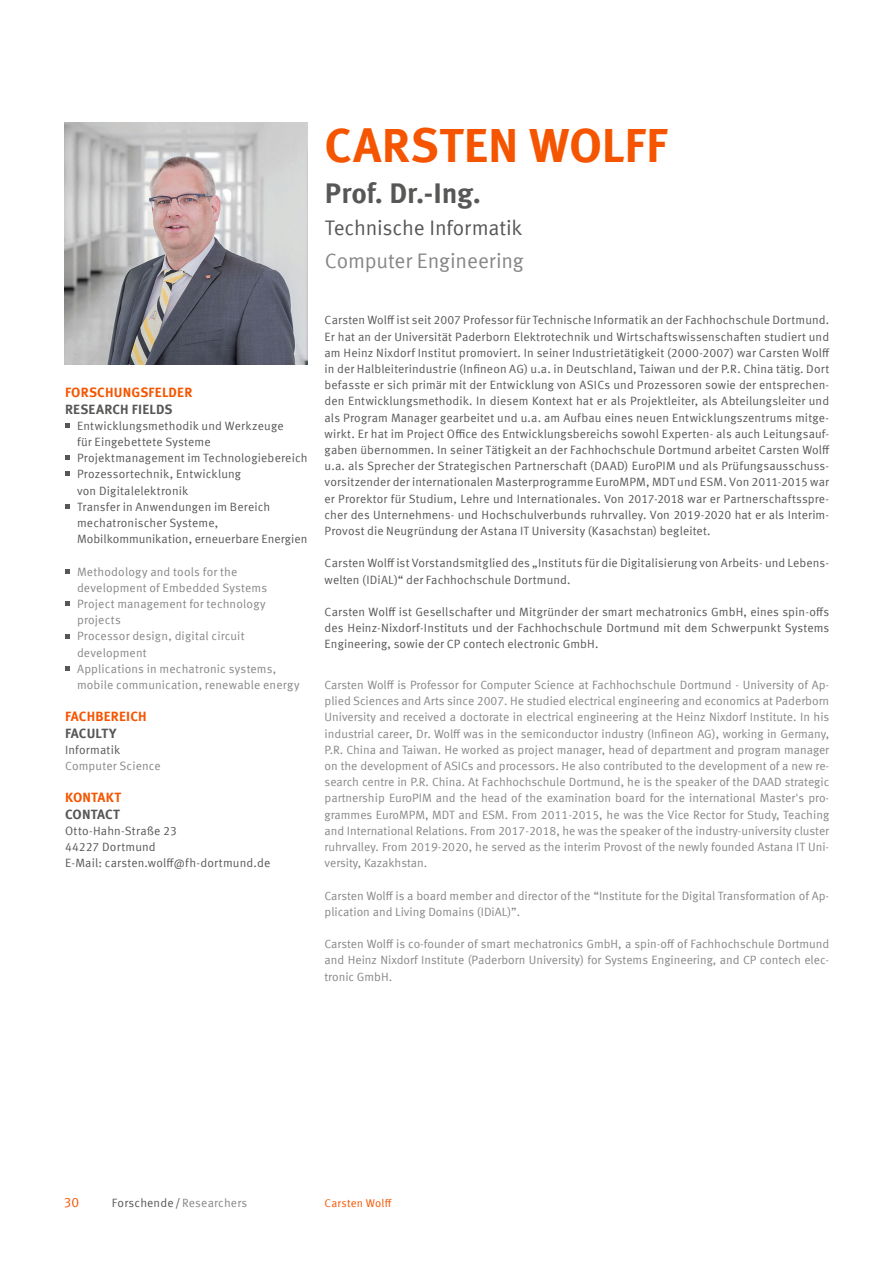
<style>
.page{position:relative;width:893px;height:1263px;background:#fff}
.page>*{position:absolute;margin:0;border:0;box-sizing:border-box;transform-origin:0 0}
.t1{font:700 48px "Meta Offc Pro";letter-spacing:.005em;color:#f55500}
.Deusch-Text{font:700 28.5px "Meta Offc Pro";letter-spacing:-.005em;color:#575756}
.Deusch-Text-2{font:21px "Meta Offc Pro Norm";letter-spacing:-.01em;color:#575756}
.Englisch-Text{font:21px "Meta Offc Pro Norm";letter-spacing:-.01em;color:#878787}
.t2{font:700 13.5px "Meta Offc Pro";letter-spacing:.015em;color:#f55500}
.t3{font:700 13.5px "Meta Offc Pro";letter-spacing:.015em;color:#575756}
.t4{font:13.5px "Meta Offc Pro Norm";color:#f55500}
.Deusch-Text-3{font:12px/16.2px "Meta Offc Pro Norm";letter-spacing:.01em;color:#575756}
.Englisch-Text-2{font:12px/16.2px "Meta Offc Pro Norm";letter-spacing:.005em;color:#878787}
.t5{font:11.25px "Meta Offc Pro Norm";letter-spacing:.015em;color:#f55500}
.s1{color:#878787}
</style>
<div class="page">
<img style="left:64px;top:122px;width:244px;height:243px">
<svg style="left:65px;top:423px;width:4px;height:4px"></svg>
<svg style="left:65px;top:456px;width:4px;height:4px"></svg>
<svg style="left:65px;top:472px;width:4px;height:4px"></svg>
<svg style="left:65px;top:504px;width:4px;height:4px"></svg>
<svg style="left:65px;top:569px;width:4px;height:4px"></svg>
<svg style="left:65px;top:601px;width:4px;height:5px"></svg>
<svg style="left:65px;top:634px;width:4px;height:4px"></svg>
<svg style="left:65px;top:666px;width:4px;height:4px"></svg>
<p class="t1" style="left:325px;top:108px;width:344px">CARSTEN WOLFF</p>
<p class="t2" style="left:65px;top:382px;width:129px">FORSCHUNGSFELDER</p>
<p class="t3" style="left:65px;top:398px;width:109px">RESEARCH FIELDS</p>
<p class="Deusch-Text-3" style="left:77px;top:417px;width:208px">Entwicklungsmethodik und Werkzeuge für Eingebettete Systeme</p>
<p class="Deusch-Text-3" style="left:77px;top:449px;width:232px">Projektmanagement im Technologiebereich</p>
<p class="Deusch-Text-3" style="left:77px;top:465px;width:166px">Prozessortechnik, Entwicklung</p>
<p class="Deusch-Text-3" style="left:77px;top:481px;width:113px">von Digitalelektronik</p>
<p class="Deusch-Text-3" style="left:77px;top:498px;width:232px">Transfer in Anwendungen im Bereich mechatronischer Systeme,<br>Mobilkommunikation, erneuerbare Energien</p>
<p class="Englisch-Text-2" style="left:77px;top:562px;width:192px">Methodology and tools for the development of Embedded Systems</p>
<p class="Englisch-Text-2" style="left:77px;top:595px;width:190px">Project management for technology projects</p>
<p class="Englisch-Text-2" style="left:77px;top:627px;width:169px">Processor design, digital circuit development</p>
<p class="Englisch-Text-2" style="left:77px;top:660px;width:224px">Applications in mechatronic systems, mobile communication, renewable energy</p>
<p class="t2" style="left:65px;top:706px;width:83px">FACHBEREICH</p>
<p class="t3" style="left:65px;top:722px;width:53px">FACULTY</p>
<p class="Deusch-Text-3" style="left:65px;top:741px;width:57px">Informatik</p>
<p class="Englisch-Text-2" style="left:65px;top:757px;width:97px">Computer Science</p>
<p class="t2" style="left:65px;top:787px;width:58px">KONTAKT</p>
<p class="t3" style="left:65px;top:803px;width:57px">CONTACT</p>
<p class="Deusch-Text-3" style="left:65px;top:822px;width:113px">Otto-Hahn-Straße 23</p>
<p class="Deusch-Text-3" style="left:65px;top:838px;width:92px">44227 Dortmund</p>
<p class="Deusch-Text-3" style="left:65px;top:854px;width:207px">E-Mail: carsten.wolff@fh-dortmund.de</p>
<p class="Deusch-Text" style="left:325px;top:171px;width:157px">Prof. Dr.-Ing.</p>
<p class="Deusch-Text-2" style="left:325px;top:212px;width:199px">Technische Informatik</p>
<p class="Englisch-Text" style="left:325px;top:245px;width:200px">Computer Engineering</p>
<p class="Deusch-Text-3" style="left:325px;top:311px;width:507px;text-align:justify">Carsten Wolff ist seit 2007 Professor für Technische Informatik an der Fachhochschule Dortmund.<br>Er hat an der Universität Paderborn Elektrotechnik und Wirtschaftswissenschaften studiert und am Heinz Nixdorf Institut promoviert. In seiner Industrietätigkeit (2000-2007) war Carsten Wolff in der Halbleiterindustrie (Infineon AG) u.a. in Deutschland, Taiwan und der P.R. China tätig. Dort befasste er sich primär mit der Entwicklung von ASICs und Prozessoren sowie der entsprechen&shy;den Entwicklungsmethodik. In diesem Kontext hat er als Projektleiter, als Abteilungsleiter und als Program Manager gearbeitet und u.a. am Aufbau eines neuen Entwicklungszentrums mitge&shy;wirkt. Er hat im Project Office des Entwicklungsbereichs sowohl Experten- als auch Leitungsauf&shy;gaben übernommen. In seiner Tätigkeit an der Fachhochschule Dortmund arbeitet Carsten Wolff u.a. als Sprecher der Strategischen Partnerschaft (DAAD) EuroPIM und als Prüfungsausschuss&shy;vorsitzender der internationalen Masterprogramme EuroMPM, MDT und ESM. Von 2011-2015 war er Prorektor für Studium, Lehre und Internationales. Von 2017-2018 war er Partnerschaftsspre&shy;cher des Unternehmens- und Hochschulverbunds ruhrvalley. Von 2019-2020 hat er als Interim-Provost die Neugründung der Astana IT University (Kasachstan) begleitet.</p>
<p class="Deusch-Text-3" style="left:325px;top:554px;width:506px">Carsten Wolff ist Vorstandsmitglied des „Instituts für die Digitalisierung von Arbeits- und Lebens&shy;welten (IDiAL)“ der Fachhochschule Dortmund.</p>
<p class="Deusch-Text-3" style="left:325px;top:603px;width:506px;text-align:justify">Carsten Wolff ist Gesellschafter und Mitgründer der smart mechatronics GmbH, eines spin-offs des Heinz-Nixdorf-Instituts und der Fachhochschule Dortmund mit dem Schwerpunkt Systems Engineering, sowie der CP contech electronic GmbH.</p>
<p class="Englisch-Text-2" style="left:325px;top:676px;width:506px;text-align:justify">Carsten Wolff is Professor for Computer Science at Fachhochschule Dortmund - University of Ap&shy;plied Sciences and Arts since 2007. He studied electrical engineering and economics at Paderborn University and received a doctorate in electrical engineering at the Heinz Nixdorf Institute. In his industrial career, Dr. Wolff was in the semiconductor industry (Infineon AG), working in Germany, P.R. China and Taiwan. He worked as project manager, head of department and program manager on the development of ASICs and processors. He also contributed to the development of a new re&shy;search centre in P.R. China. At Fachhochschule Dortmund, he is the speaker of the DAAD strategic partnership EuroPIM and the head of the examination board for the international Master's pro&shy;grammes EuroMPM, MDT and ESM. From 2011-2015, he was the Vice Rector for Study, Teaching and International Relations. From 2017-2018, he was the speaker of the industry-university cluster ruhrvalley. From 2019-2020, he served as the interim Provost of the newly founded Astana IT Uni&shy;versity, Kazakhstan.</p>
<p class="Englisch-Text-2" style="left:325px;top:886px;width:506px">Carsten Wolff is a board member and director of the “Institute for the Digital Transformation of Ap&shy;plication and Living Domains (IDiAL)”.</p>
<p class="Englisch-Text-2" style="left:325px;top:935px;width:506px;text-align:justify">Carsten Wolff is co-founder of smart mechatronics GmbH, a spin-off of Fachhochschule Dortmund and Heinz Nixdorf Institute (Paderborn University) for Systems Engineering, and CP contech elec&shy;tronic GmbH.</p>
<p class="t4" style="left:64px;top:1192px;width:17px">30</p>
<p class="Deusch-Text-3" style="left:112px;top:1194px;width:137px">Forschende/<span class="s1">Researchers</span></p>
<p class="t5" style="left:325px;top:1194px;width:69px">Carsten Wolff</p>
</div>
